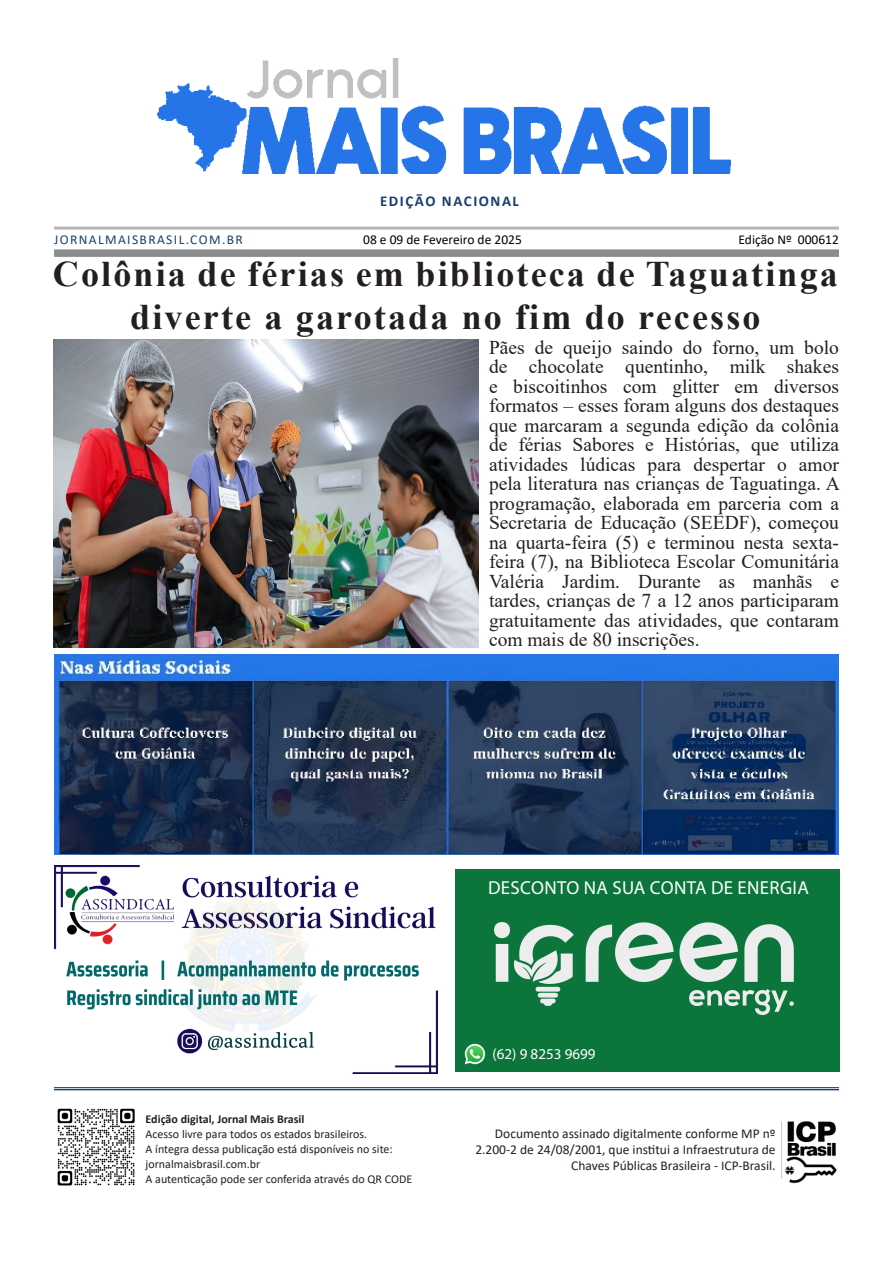
<style>
.page{position:relative;width:893px;height:1263px;background:#fff}
.page>*{position:absolute;margin:0;border:0;box-sizing:border-box;transform-origin:0 0}
.t1{font:700 36px/43.2px "Times New Roman";letter-spacing:.06em;color:#231f20;text-align:center}
.t2{font:19.5px/19.5px "Times New Roman";color:#231f20;text-align:justify}
.t3{font:18.75px "Myriad Pro";letter-spacing:.02em;color:#fff}
.t4{font:700 15px "Calibri";letter-spacing:.105em;color:#173f72}
.t5{font:15px "Myriad Pro";color:#fff}
.t6{font:13.5px/16.2px "Calibri";color:#231f20;text-align:right}
.t7{font:13.5px "Calibri";color:#000}
.t8{font:13.5px "Calibri";letter-spacing:.105em;color:#173f72}
.t9{font:12px/15px "Calibri";color:#231f20}
.t10{font:700 12px "Calibri";color:#231f20}
</style>
<div class="page">
<img style="left:57px;top:1108px;width:78px;height:78px">
<hr style="left:54px;top:1087px;width:785px;height:1px;background:#173f72">
<hr style="left:54px;top:1089px;width:785px;height:1px;background:#173f72">
<img style="left:158px;top:58px;width:573px;height:116px">
<div style="left:54px;top:249px;width:785px;height:8px;background:#8c8d8e"></div>
<hr style="left:54px;top:227px;width:785px;height:3px;background:#b5b6b6">
<img style="left:785px;top:1121px;width:52px;height:63px">
<hr style="left:781px;top:1121px;width:1px;height:58px;background:#c7c7d9">
<div style="left:455px;top:869px;width:384px;height:203px;background:#0b753b"></div>
<img style="left:495px;top:923px;width:299px;height:91px">
<img style="left:465px;top:1043px;width:21px;height:22px">
<img style="left:54px;top:339px;width:424px;height:309px">
<img style="left:54px;top:865px;width:384px;height:208px">
<img style="left:54px;top:655px;width:785px;height:199px">
<p class="t4" style="left:380px;top:190px;width:140px">EDIÇÃO NACIONAL</p>
<p class="t8" style="left:54px;top:230px;width:190px">JORNALMAISBRASIL.COM.BR</p>
<p class="t7" style="left:363px;top:230px;width:160px">08 e 09 de Fevereiro de 2025</p>
<p class="t7" style="left:738px;top:230px;width:102px">Edição Nº 000612</p>
<h1 class="t1" style="left:53px;top:251px;width:786px">Colônia de férias em biblioteca de Taguatinga diverte a garotada no fim do recesso</h1>
<p class="t2" style="left:489px;top:337px;width:353px">Pães de queijo saindo do forno, um bolo de chocolate quentinho, milk shakes e biscoitinhos com glitter em diversos formatos – esses foram alguns dos destaques que marcaram a segunda edição da colônia de férias Sabores e Histórias, que utiliza atividades lúdicas para despertar o amor pela literatura nas crianças de Taguatinga. A programação, elaborada em parceria com a Secretaria de Educação (SEEDF), começou na quarta-feira (5) e terminou nesta sexta&shy;feira (7), na Biblioteca Escolar Comunitária Valéria Jardim. Durante as manhãs e tardes, crianças de 7 a 12 anos participaram gratuitamente das atividades, que contaram com mais de 80 inscrições.</p>
<p class="t3" style="left:488px;top:876px;width:322px">DESCONTO NA SUA CONTA DE ENERGIA</p>
<p class="t10" style="left:146px;top:1110px;width:160px">Edição digital, Jornal Mais Brasil</p>
<p class="t9" style="left:146px;top:1126px;width:268px">Acesso livre para todos os estados brasileiros.<br>A íntegra dessa publicação está disponíveis no site: jornalmaisbrasil.com.br<br>A autenticação pode ser conferida através do QR CODE</p>
<p class="t5" style="left:493px;top:1045px;width:105px">(62) 9 8253 9699</p>
<p class="t6" style="left:475px;top:1125px;width:302px">Documento assinado digitalmente conforme MP nº<br>2.200-2 de 24/08/2001, que institui a Infraestrutura de<br>Chaves Públicas Brasileira - ICP-Brasil.</p>
</div>
